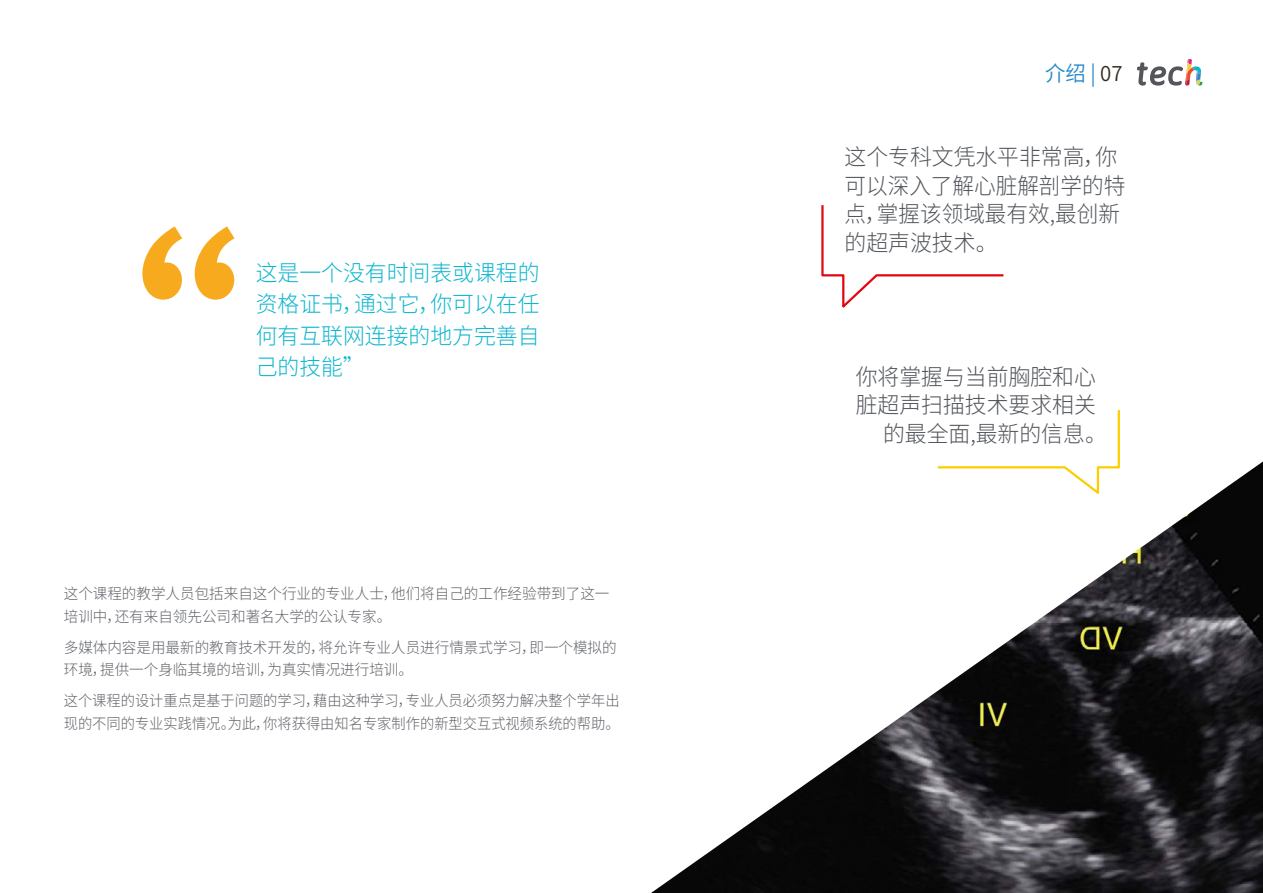
<style>
.page{position:relative;width:1263px;height:893px;background:#fff}
.page>*{position:absolute;margin:0;border:0;box-sizing:border-box;transform-origin:0 0}
.t1{font:300 22.5px/28.5px "Source Han Sans CN";color:#52555b}
.t2{font:300 22.5px/31.5px "Source Han Sans CN";color:#0fb6cf;text-align:justify}
.t3{font:21px "Source Han Sans CN";color:#2488c9}
.t4{font:300 15px/22.5px "Source Han Sans CN";color:#61646a}
.t5{font:300 15px/22.5px "Source Han Sans CN";color:#61646a;scale:.95 1}
.s1{color:#312e20}
</style>
<div class="page">
<svg style="left:142px;top:226px;width:93px;height:74px"></svg>
<svg style="left:1117px;top:410px;width:3px;height:50px"></svg>
<svg style="left:821px;top:205px;width:183px;height:103px"></svg>
<img style="left:651px;top:460px;width:612px;height:433px">
<svg style="left:1137px;top:59px;width:65px;height:27px"></svg>
<h1 class="t2" style="left:256px;top:257px;width:285px">这是一个没有时间表或课程的资格证书，通过它，你可以在任何有互联网连接的地方完善自己的技能”</h1>
<p class="t4" style="left:64px;top:583px;width:547px">这个课程的教学人员包括来自这个行业的专业人士，他们将自己的工作经验带到了这一培训中，还有来自领先公司和著名大学的公认专家。</p>
<p class="t4" style="left:64px;top:636px;width:554px">多媒体内容是用最新的教育技术开发的，将允许专业人员进行情景式学习，即一个模拟的环境，提供一个身临其境的培训，为真实情况进行培训。</p>
<p class="t5" style="left:64px;top:690px;width:587px">这个课程的设计重点是基于问题的学习，藉由这种学习，专业人员必须努力解决整个学年出现的不同的专业实践情况。为此，你将获得由知名专家制作的新型交互式视频系统的帮助。</p>
<h2 class="t3" style="left:1045px;top:61px;width:79px">介绍 | <span class="s1">07</span></h2>
<h1 class="t1" style="left:844px;top:143px;width:282px">这个专科文凭水平非常高，你可以深入了解心脏解剖学的特点，掌握该领域最有效,最创新的超声波技术。</h1>
<h1 class="t1" style="left:856px;top:363px;width:242px">你将掌握与当前胸腔和心</h1>
<h1 class="t1" style="left:856px;top:391px;width:242px">脏超声扫描技术要求相关</h1>
<h1 class="t1" style="left:883px;top:420px;width:225px">的最全面,最新的信息。</h1>
</div>
